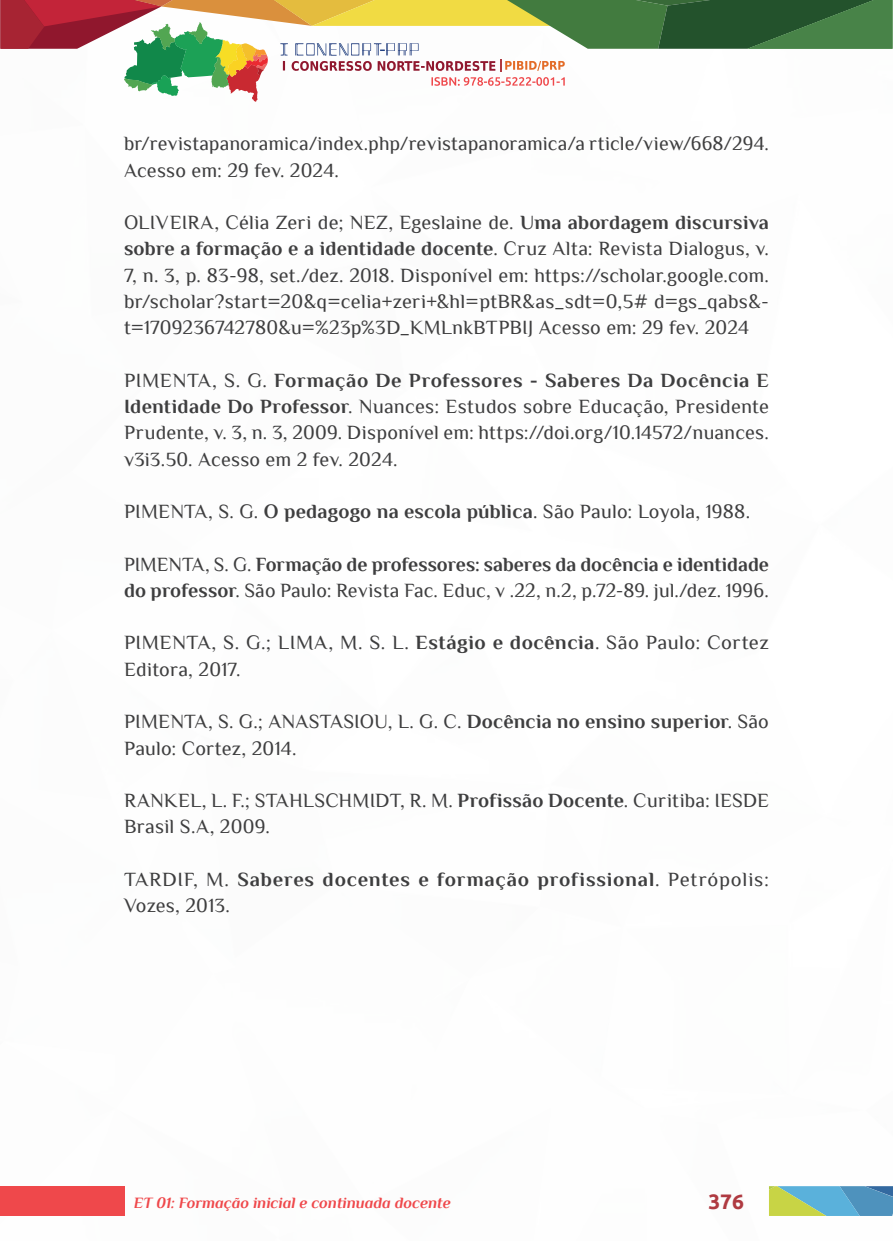
<style>
.page{position:relative;width:893px;height:1241px;background:#fff}
.page>*{position:absolute;margin:0;border:0;box-sizing:border-box;transform-origin:0 0}
.t1{font:700 21px "Ubuntu";color:#af3a41}
._12_REFERENCIAS{font:20.12px/26.2px "Philosopher";letter-spacing:.01em;color:#3e3e3f}
._12_REFERENCIAS-2{font:700 20.12px/26.2px "Philosopher";letter-spacing:.04em;color:#3e3e3f}
.t2{font:italic 700 15.75px "Philosopher";color:#ef484b}
.s1{font-weight:700}
.s2{font-weight:400}
</style>
<div class="page">
<div style="left:0;top:1185px;width:124px;height:30px;background:#ef484b"></div>
<svg style="left:0;top:0;width:892px;height:102px"></svg>
<svg style="left:769px;top:1186px;width:124px;height:29px;background:#72aea9"></svg>
<p class="_12_REFERENCIAS" style="left:124px;top:131px;width:646px">br/revistapanoramica/index.php/revistapanoramica/a rticle/view/668/294.<br>Acesso em: 29 fev. 2024.</p>
<p class="_12_REFERENCIAS" style="left:124px;top:209px;width:646px;text-align:justify">OLIVEIRA, Célia Zeri de; NEZ, Egeslaine de. <span class="s1">Uma abordagem discursiva sobre a formação e a identidade docente</span>. Cruz Alta: Revista Dialogus, v.<br>7, n. 3, p. 83-98, set./dez. 2018. Disponível em: https://scholar.google.com. br/scholar?start=20&amp;q=celia+zeri+&amp;hl=ptBR&amp;as_sdt=0,5# d=gs_qabs&amp;- t=1709236742780&amp;u=%23p%3D_KMLnkBTPBIJ Acesso em: 29 fev. 2024</p>
<p class="_12_REFERENCIAS" style="left:124px;top:367px;width:646px;text-align:justify">PIMENTA, S. G. <span class="s1">Formação De Professores - Saberes Da Docência E Identidade Do Professor</span>. Nuances: Estudos sobre Educação, Presidente Prudente, v. 3, n. 3, 2009. Disponível em: https://doi.org/10.14572/nuances. v3i3.50. Acesso em 2 fev. 2024.</p>
<p class="_12_REFERENCIAS" style="left:124px;top:498px;width:628px">PIMENTA, S. G. <span class="s1">O pedagogo na escola pública</span>. São Paulo: Loyola, 1988.</p>
<p class="_12_REFERENCIAS" style="left:124px;top:551px;width:646px">PIMENTA, S. G. <span class="s1">Formação de professores: saberes da docência e identidade do professor</span>. São Paulo: Revista Fac. Educ, v .22, n.2, p.72-89. jul./dez. 1996.</p>
<p class="_12_REFERENCIAS" style="left:124px;top:629px;width:646px">PIMENTA, S. G.; LIMA, M. S. L. <span class="s1">Estágio e docência</span>. São Paulo: Cortez<br>Editora, 2017.</p>
<p class="_12_REFERENCIAS" style="left:124px;top:708px;width:646px">PIMENTA, S. G.; ANASTASIOU, L. G. C. <span class="s1">Docência no ensino superior</span>. São<br>Paulo: Cortez, 2014.</p>
<p class="_12_REFERENCIAS" style="left:124px;top:787px;width:646px">RANKEL, L. F.; STAHLSCHMIDT, R. M. <span class="s1">Profissão Docente</span>. Curitiba: IESDE<br>Brasil S.A, 2009.</p>
<p class="_12_REFERENCIAS-2" style="left:124px;top:866px;width:646px"><span class="s2">TARDIF, M.</span> Saberes docentes e formação profissional<span class="s2">. Petrópolis:<br>Vozes, 2013.</span></p>
<p class="t2" style="left:134px;top:1193px;width:318px">ET 01: Formação inicial e continuada docente</p>
<p class="t1" style="left:708px;top:1188px;width:37px">376</p>
</div>
